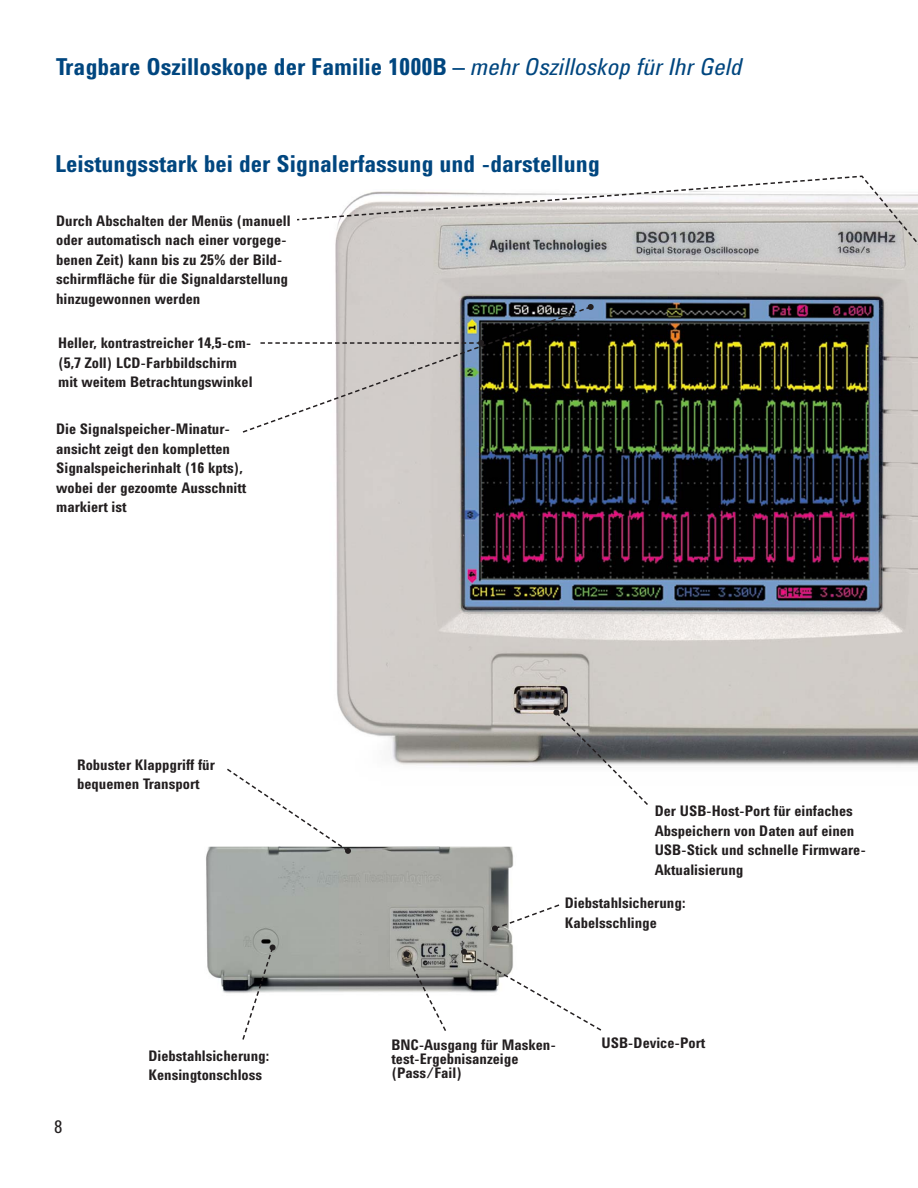
<style>
.page{position:relative;width:918px;height:1188px;background:#fff}
.page>*{position:absolute;margin:0;border:0;box-sizing:border-box;transform-origin:0 0}
.t1{font:700 24px "Agilent Condensed CFF";color:#00467f}
.t2{font:18px "Agilent Condensed CFF";color:#231f20}
.t3{font:700 15px/19.5px "Agilent Condensed CFF";color:#231f20}
.s1{font-weight:400;font-style:italic}
</style>
<div class="page">
<img style="left:335px;top:283px;width:583px;height:483px">
<img style="left:206px;top:846px;width:308px;height:147px">
<svg style="left:225px;top:768px;width:126px;height:86px"></svg>
<svg style="left:297px;top:175px;width:621px;height:108px"></svg>
<svg style="left:242px;top:305px;width:351px;height:129px"></svg>
<svg style="left:588px;top:304px;width:6px;height:6px"></svg>
<svg style="left:403px;top:951px;width:45px;height:80px"></svg>
<svg style="left:241px;top:945px;width:35px;height:95px"></svg>
<svg style="left:493px;top:903px;width:67px;height:27px"></svg>
<div style="left:492px;top:925px;width:6px;height:7px;background:#231f20;border-radius:50%"></div>
<svg style="left:553px;top:709px;width:97px;height:96px"></svg>
<svg style="left:461px;top:948px;width:141px;height:83px"></svg>
<h1 class="t1" style="left:56px;top:58px;width:688px">Trag bare Oszillo skope der Familie 1000B – <span class="s1">mehr Oszillo skop für Ihr Geld</span></h1>
<h1 class="t1" style="left:55px;top:155px;width:546px">Leistungsstark bei der Signalerfassung und -dar stel lung</h1>
<p class="t3" style="left:56px;top:212px;width:236px">Durch Abschalten der Menüs (manuell oder auto ma tisch nach einer vorge ge&shy;benen Zeit) kann bis zu 25% der Bild&shy;schirmfläche für die Signaldarstellung hinzugewonnen werden</p>
<p class="t3" style="left:58px;top:335px;width:196px">Heller, kontrastreicher 14,5-cm-(5,7 Zoll) LCD-Farbbild schirm mit weitem Betrachtungswinkel</p>
<p class="t3" style="left:56px;top:421px;width:192px">Die Signal spei cher-Minatur&shy;ansicht zeigt den kompletten<br>Signal spei cherinhalt (16 kpts), wobei der gezoomte Ausschnitt markiert ist</p>
<p class="t3" style="left:77px;top:756px;width:139px">Robuster Klappgriff für bequemen Transport</p>
<p class="t2" style="left:54px;top:1120px;width:10px">8</p>
<p class="t3" style="left:149px;top:1047px;width:122px">Diebstahlsicherung:<br>Kensingtonschloss</p>
<p class="t3" style="left:655px;top:803px;width:213px">Der USB-Host-Port für einfaches<br>Abspeichern von Daten auf einen<br>USB-Stick und schnelle Firm ware-<br>Aktualisierung</p>
<p class="t3" style="left:565px;top:895px;width:122px">Diebstahlsicherung:<br>Kabelsschlinge</p>
<p class="t3" style="left:392px;top:1039px;width:166px;line-height:14.2px">BNC-Ausgang für Masken&shy;test-Ergeb nisanzeige (Pass/Fail)</p>
<p class="t3" style="left:602px;top:1035px;width:105px">USB-Device-Port</p>
</div>
